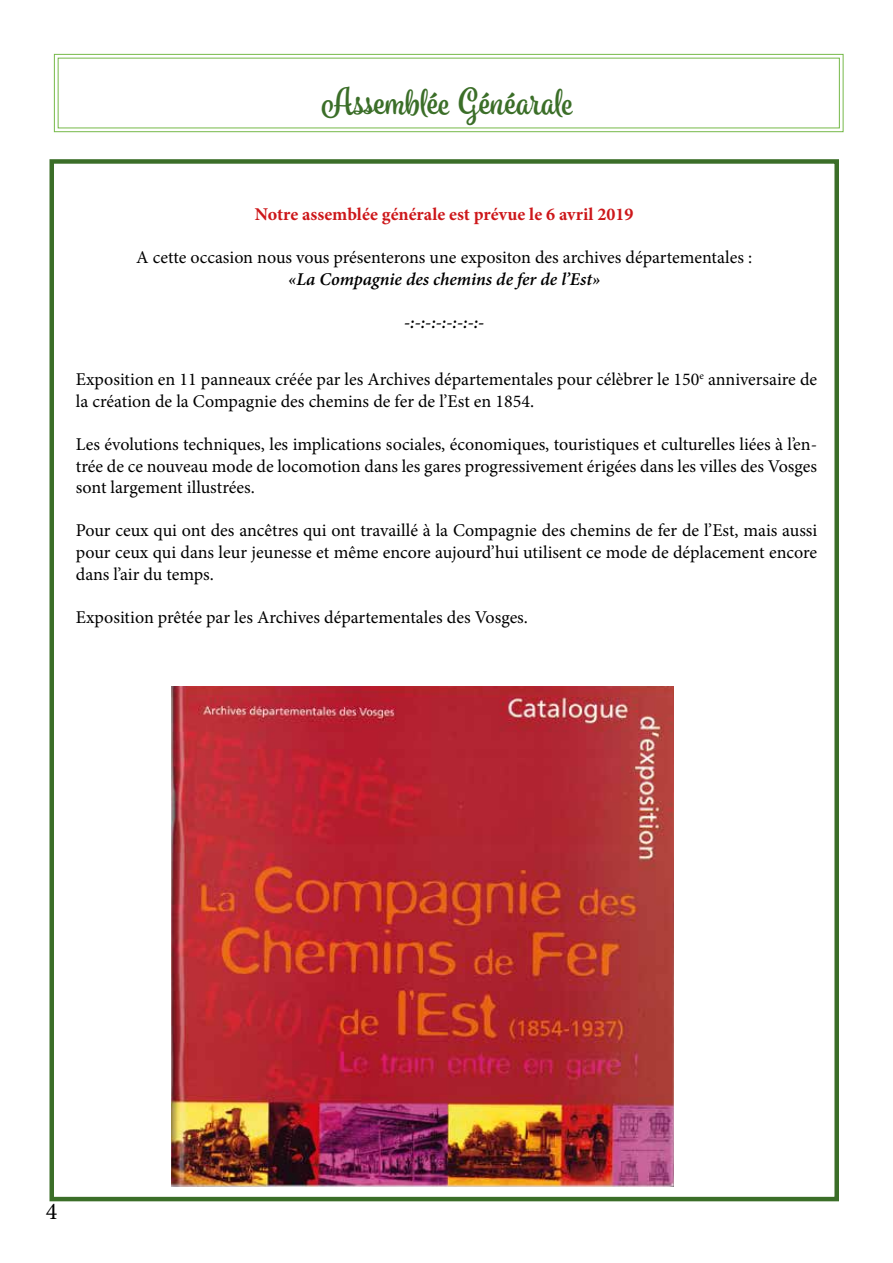
<style>
.page{position:relative;width:893px;height:1263px;background:#fff}
.page>*{position:absolute;margin:0;border:0;box-sizing:border-box;transform-origin:0 0}
.t1{font:700 36px "Spumante";color:#3b6e28}
.t2{font:24px "Minion Pro";color:#000}
.t3{font:18px/21.6px "Minion Pro";color:#000;text-align:justify}
.t4{font:italic 600 18px "Minion Pro";color:#000}
.t5{font:700 18px "Minion Pro";color:#cd171a}
</style>
<div class="page">
<div style="left:50px;top:159px;width:789px;height:1042px;border:4px solid #3b6e28"></div>
<svg style="left:54px;top:54px;width:790px;height:78px"></svg>
<img style="left:171px;top:686px;width:503px;height:500px">
<h1 class="t1" style="left:322px;top:80px;width:255px">Assemblée Généarale</h1>
<p class="t5" style="left:255px;top:202px;width:380px">Notre assemblée générale est prévue le 6 avril 2019</p>
<p class="t3" style="left:136px;top:247px;width:617px">A cette occasion nous vous présenterons une expositon des archives départementales :</p>
<p class="t4" style="left:288px;top:266px;width:314px">«La Compagnie des chemins de fer de l’Est»</p>
<p class="t4" style="left:404px;top:310px;width:82px">-:-:-:-:-:-:-:-</p>
<p class="t3" style="left:76px;top:369px;width:743px">Exposition en 11 panneaux créée par les Archives départementales pour célèbrer le 150<sup>e</sup> anniversaire de la création de la Compagnie des chemins de fer de l’Est en 1854.</p>
<p class="t3" style="left:76px;top:433px;width:743px">Les évolutions techniques, les implications sociales, économiques, touristiques et culturelles liées à l’en&shy;trée de ce nouveau mode de locomotion dans les gares progressivement érigées dans les villes des Vosges sont largement illustrées.</p>
<p class="t3" style="left:76px;top:520px;width:743px">Pour ceux qui ont des ancêtres qui ont travaillé à la Compagnie des chemins de fer de l’Est, mais aussi pour ceux qui dans leur jeunesse et même encore aujourd’hui utilisent ce mode de déplacement encore dans l’air du temps.</p>
<p class="t3" style="left:76px;top:606px;width:454px">Exposition prêtée par les Archives départementales des Vosges.</p>
<h2 class="t2" style="left:46px;top:1195px;width:13px">4</h2>
</div>
